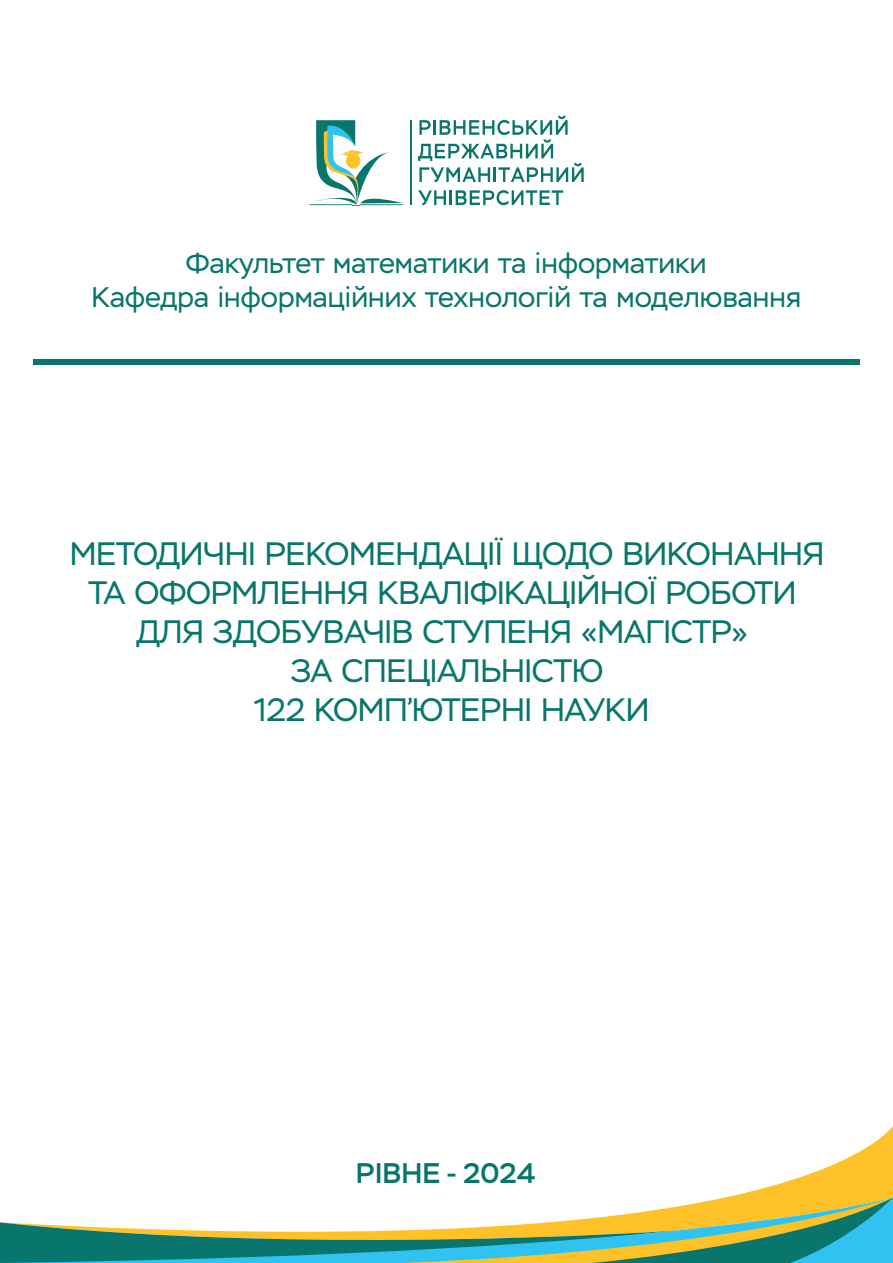
<style>
.page{position:relative;width:893px;height:1263px;background:#fff}
.page>*{position:absolute;margin:0;border:0;box-sizing:border-box;transform-origin:0 0}
.t1{font:32.4px/38.8px "Stem";letter-spacing:-.01em;color:#08766c;text-align:center}
.t2{font:500 28.35px "Stem";letter-spacing:.005em;color:#08766c}
.t3{font:28.2px/33.9px "Stem";letter-spacing:.005em;color:#08766c;text-align:center}
</style>
<div class="page">
<svg style="left:727px;top:1126px;width:166px;height:71px"></svg>
<svg style="left:0;top:1197px;width:893px;height:66px"></svg>
<svg style="left:418px;top:190px;width:145px;height:15px"></svg>
<svg style="left:418px;top:116px;width:166px;height:66px"></svg>
<hr style="left:410px;top:120px;width:2px;height:85px;background:#08766c">
<svg style="left:309px;top:120px;width:95px;height:86px"></svg>
<div style="left:33px;top:359px;width:827px;height:6px;background:#08766c"></div>
<p class="t3" style="left:92px;top:247px;width:711px">Факультет математики та інформатики<br>Кафедра інформаційних технологій та моделювання</p>
<p class="t1" style="left:70px;top:535px;width:756px">МЕТОДИЧНІ РЕКОМЕНДАЦІЇ ЩОДО ВИКОНАННЯ<br>ТА ОФОРМЛЕННЯ КВАЛІФІКАЦІЙНОЇ РОБОТИ<br>ДЛЯ ЗДОБУВАЧІВ СТУПЕНЯ «МАГІСТР»<br>ЗА СПЕЦІАЛЬНІСТЮ<br>122 КОМП’ЮТЕРНІ НАУКИ</p>
<p class="t2" style="left:356px;top:1156px;width:181px">РІВНЕ - 2024</p>
</div>
